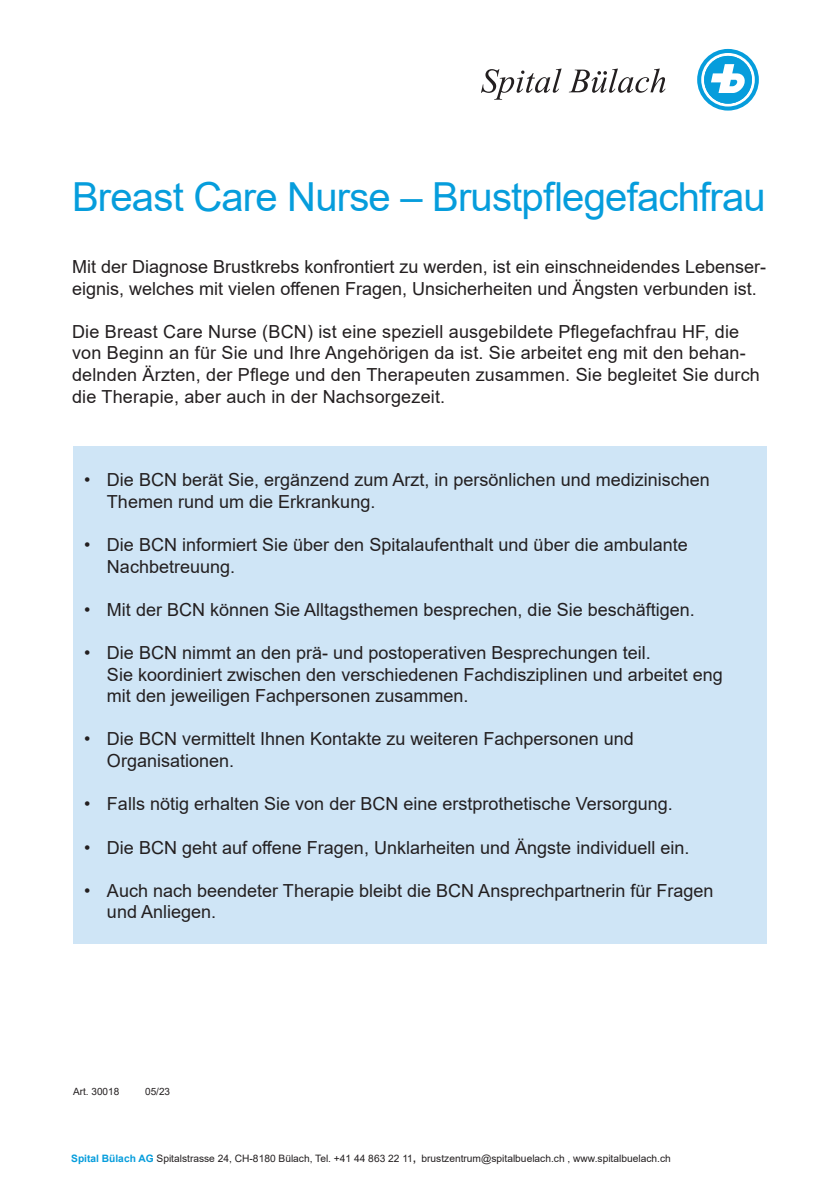
<style>
.page{position:relative;width:840px;height:1191px;background:#fff}
.page>*{position:absolute;margin:0;border:0;box-sizing:border-box;transform-origin:0 0}
.bildlegende{font:40px "Arial";letter-spacing:-.02em;color:#069ddc}
.bildlegende-2{font:18px/21.6px "Arial";color:#231f20}
.t1{font:10.2px "Arial";color:#231f20}
.bildlegende-3{font:10px "Arial";color:#231f20}
.s1{font-weight:700;color:#069ddc}
.s2{font-weight:700}
</style>
<div class="page">
<svg style="left:481px;top:68px;width:80px;height:32px"></svg>
<svg style="left:568px;top:68px;width:97px;height:25px"></svg>
<svg style="left:697px;top:49px;width:61px;height:62px"></svg>
<div style="left:73px;top:446px;width:693px;height:497px;background:#cfe5f6"></div>
<p class="bildlegende" style="left:72px;top:169px;width:694px">Breast Care Nurse – Brustpflegefachfrau</p>
<p class="bildlegende-2" style="left:72px;top:256px;width:695px">Mit der Diagnose Brustkrebs konfrontiert zu werden, ist ein einschneidendes Lebenser&shy;eignis, welches mit vielen offenen Fragen, Unsicherheiten und Ängsten verbunden ist.</p>
<p class="bildlegende-2" style="left:72px;top:321px;width:689px">Die Breast Care Nurse (BCN) ist eine speziell ausgebildete Pflegefachfrau HF, die von Beginn an für Sie und Ihre Angehörigen da ist. Sie arbeitet eng mit den behan&shy;delnden Ärzten, der Pflege und den Therapeuten zusammen. Sie begleitet Sie durch die Therapie, aber auch in der Nachsorgezeit.</p>
<p class="bildlegende-2" style="left:107px;top:469px;width:604px;text-indent:-23px">• Die BCN berät Sie, ergänzend zum Arzt, in persönlichen und medizinischen<br>Themen rund um die Erkrankung.</p>
<p class="bildlegende-2" style="left:107px;top:534px;width:582px;text-indent:-23px">• Die BCN informiert Sie über den Spitalaufenthalt und über die ambulante<br>Nachbetreuung.</p>
<p class="bildlegende-2" style="left:84px;top:598px;width:611px">• Mit der BCN können Sie Alltagsthemen besprechen, die Sie beschäftigen.</p>
<p class="bildlegende-2" style="left:107px;top:642px;width:617px;text-indent:-23px">• Die BCN nimmt an den prä- und postoperativen Besprechungen teil.<br>Sie koordiniert zwischen den verschiedenen Fachdisziplinen und arbeitet eng mit den jeweiligen Fachpersonen zusammen.</p>
<p class="bildlegende-2" style="left:107px;top:728px;width:528px;text-indent:-23px">• Die BCN vermittelt Ihnen Kontakte zu weiteren Fachpersonen und<br>Organisationen.</p>
<p class="bildlegende-2" style="left:84px;top:793px;width:589px">• Falls nötig erhalten Sie von der BCN eine erstprothetische Versorgung.</p>
<p class="bildlegende-2" style="left:84px;top:836px;width:606px">• Die BCN geht auf offene Fragen, Unklarheiten und Ängste individuell ein.</p>
<p class="bildlegende-2" style="left:107px;top:879px;width:608px;text-indent:-23px">• Auch nach beendeter Therapie bleibt die BCN Ansprechpartnerin für Fragen und Anliegen.</p>
<p class="bildlegende-3" style="left:73px;top:1084px;width:48px">Art. 30018</p>
<p class="bildlegende-3" style="left:145px;top:1084px;width:27px">05/23</p>
<p class="t1" style="left:71px;top:1151px;width:600px"><span class="s1">Spital Bülach AG</span> Spitalstrasse 24, CH-8180 Bülach, Tel. +41 44 863 22 11<span class="s2">,</span> brustzentrum@spitalbuelach.ch , www.spitalbuelach.ch</p>
</div>
